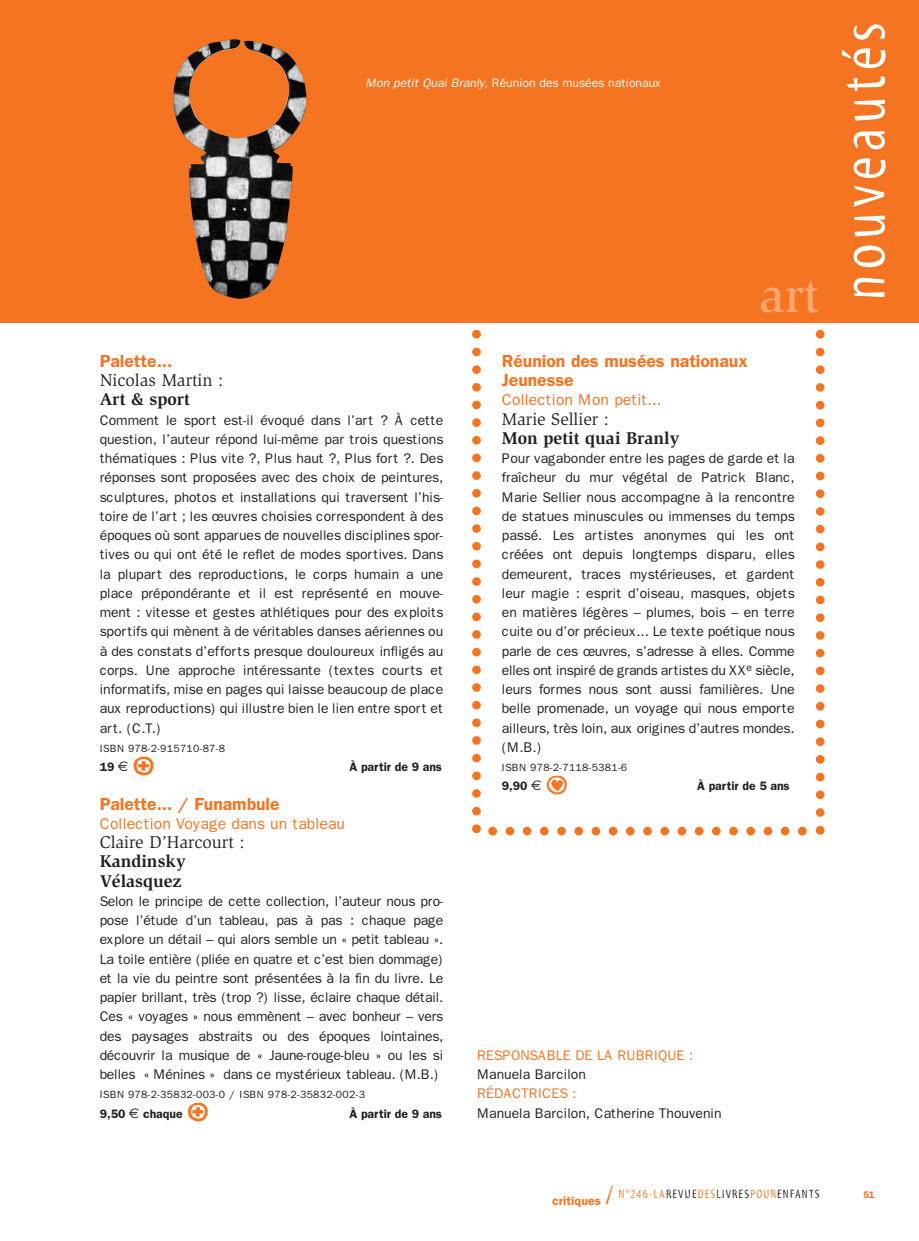
<style>
.page{position:relative;width:919px;height:1241px;background:#fff}
.page>*{position:absolute;margin:0;border:0;box-sizing:border-box;transform-origin:0 0}
.t1{font:63px "Myriad Tilt";letter-spacing:.08em;color:#fff}
.t2{font:500 49px "Slimbach";color:#f9a770}
.t3{font:35px "Ale Signs White LL";color:#f47421}
.t4{font:600 17.5px/19.2px "Franklin Gothic";color:#f47421}
.t5{font:700 17.5px/19.2px "Slimbach";color:#231f20}
.t6{font:17.5px "Slimbach";color:#231f20}
.t7{font:15.75px "Franklin Gothic";color:#f47421}
.t8{font:14px/19.2px "Franklin Gothic";letter-spacing:-.005em;color:#231f20;text-align:justify}
.t9{font:14px "Franklin Gothic";letter-spacing:-.005em;color:#f47421}
.t10{font:600 12.25px "Franklin Gothic";color:#231f20}
.t11{font:12.25px "Franklin Gothic";letter-spacing:-.005em;color:#fff}
.t12{font:12.25px "Myriad Tilt";letter-spacing:.1em;color:#231f20}
.t13{font:10.5px "Franklin Gothic";letter-spacing:.03em;color:#231f20}
.t14{font:600 9.62px "Franklin Gothic";color:#f47421}
.s1{font-style:italic}
.s2{font-family:"Euro Sans";font-weight:400;font-size:14px}
.s3{font-family:"Franklin Gothic";font-weight:600;color:#f47421}
.s4{font-size:26.25px;color:#f47421}
.s5{color:#f47421}
</style>
<div class="page">
<div style="left:2px;top:0;width:917px;height:323px;background:#f47421"></div>
<hr style="left:0;top:0;width:2px;height:323px;background:#f47421">
<svg style="left:472px;top:330px;width:9px;height:503px"></svg>
<svg style="left:815px;top:330px;width:9px;height:505px"></svg>
<svg style="left:488px;top:827px;width:318px;height:8px"></svg>
<img style="left:173px;top:39px;width:134px;height:260px">
<p class="t11" style="left:365px;top:78px;width:298px"><span class="s1">Mon petit Quai Branly,</span> Réunion des musées nationaux</p>
<h2 class="t2" style="left:760px;top:276px;width:60px">art</h2>
<p class="t4" style="left:100px;top:353px;width:74px">Palette...</p>
<p class="t6" style="left:100px;top:374px;width:125px">Nicolas Martin :</p>
<p class="t5" style="left:100px;top:391px;width:92px">Art &amp; sport</p>
<p class="t8" style="left:100px;top:411px;width:345px">Comment le sport est-il évoqué dans l’art ? À cette question, l’auteur répond lui-même par trois questions thématiques : Plus vite ?, Plus haut ?, Plus fort ?. Des réponses sont proposées avec des choix de peintures, sculptures, photos et installations qui traversent l’his&shy;toire de l’art ; les œuvres choisies correspondent à des époques où sont apparues de nouvelles disciplines spor&shy;tives ou qui ont été le reflet de modes sportives. Dans la plupart des reproductions, le corps humain a une place prépondérante et il est représenté en mouve&shy;ment : vitesse et gestes athlétiques pour des exploits sportifs qui mènent à de véritables danses aériennes ou à des constats d’efforts presque douloureux infligés au corps. Une approche intéressante (textes courts et informatifs, mise en pages qui laisse beaucoup de place aux reproductions) qui illustre bien le lien entre sport et art. (C.T.)</p>
<p class="t13" style="left:100px;top:745px;width:127px">ISBN 978-2-915710-87-8</p>
<p class="t10" style="left:100px;top:763px;width:30px">19 <span class="s2">€</span></p>
<h3 class="t3" style="left:132px;top:743px;width:24px">U</h3>
<p class="t10" style="left:349px;top:763px;width:94px">À partir de 9 ans</p>
<p class="t4" style="left:100px;top:796px;width:181px">Palette... / Funambule</p>
<p class="t7" style="left:100px;top:818px;width:247px">Collection Voyage dans un tableau</p>
<p class="t6" style="left:100px;top:836px;width:147px">Claire D’Harcourt :</p>
<p class="t5" style="left:100px;top:853px;width:88px">Kandinsky<br>Vélasquez</p>
<p class="t8" style="left:100px;top:893px;width:345px">Selon le principe de cette collection, l’auteur nous pro&shy;pose l’étude d’un tableau, pas à pas : chaque page explore un détail – qui alors semble un « petit tableau ».<br>La toile entière (pliée en quatre et c’est bien dommage) et la vie du peintre sont présentées à la fin du livre. Le papier brillant, très (trop ?) lisse, éclaire chaque détail.<br>Ces « voyages » nous emmènent – avec bonheur – vers des paysages abstraits ou des époques lointaines, découvrir la musique de « Jaune-rouge-bleu » ou les si belles « Ménines » dans ce mystérieux tableau. (M.B.)</p>
<p class="t13" style="left:100px;top:1091px;width:267px">ISBN 978-2-35832-003-0 / ISBN 978-2-35832-002-3</p>
<p class="t10" style="left:100px;top:1109px;width:85px">9,50 <span class="s2">€</span> chaque</p>
<h3 class="t3" style="left:186px;top:1090px;width:24px">U</h3>
<p class="t10" style="left:349px;top:1109px;width:94px">À partir de 9 ans</p>
<p class="t4" style="left:502px;top:353px;width:247px">Réunion des musées nationaux<br>Jeunesse</p>
<p class="t7" style="left:502px;top:395px;width:161px">Collection Mon petit...</p>
<p class="t6" style="left:502px;top:412px;width:109px">Marie Sellier :</p>
<p class="t5" style="left:502px;top:430px;width:179px">Mon petit quai Branly</p>
<p class="t8" style="left:502px;top:450px;width:294px">Pour vagabonder entre les pages de garde et la fraîcheur du mur végétal de Patrick Blanc, Marie Sellier nous accompagne à la rencontre de statues minuscules ou immenses du temps passé. Les artistes anonymes qui les ont créées ont depuis longtemps disparu, elles demeurent, traces mystérieuses, et gardent leur magie : esprit d’oiseau, masques, objets en matières légères – plumes, bois – en terre cuite ou d’or précieux... Le texte poétique nous parle de ces œuvres, s’adresse à elles. Comme elles ont inspiré de grands artistes du XX<sup>e</sup> siècle, leurs formes nous sont aussi familières. Une belle promenade, un voyage qui nous emporte ailleurs, très loin, aux origines d’autres mondes. (M.B.)</p>
<p class="t13" style="left:502px;top:764px;width:127px">ISBN 978-2-7118-5381-6</p>
<p class="t10" style="left:502px;top:782px;width:41px">9,90 <span class="s2">€</span></p>
<h3 class="t3" style="left:545px;top:763px;width:24px">B</h3>
<p class="t10" style="left:697px;top:782px;width:94px">À partir de 5 ans</p>
<p class="t9" style="left:477px;top:1050px;width:218px">RESPONSABLE DE LA RUBRIQUE :</p>
<p class="t8" style="left:477px;top:1066px;width:110px">Manuela Barcilon</p>
<p class="t9" style="left:477px;top:1089px;width:101px">RÉDACTRICES :</p>
<p class="t8" style="left:477px;top:1104px;width:246px">Manuela Barcilon, Catherine Thouvenin</p>
<h1 class="t1" style="left:840px;top:301px;width:280px;rotate:-90deg">nouveautés</h1>
<p class="t12" style="left:552px;top:1189px;width:269px"><span class="s3">critiques</span> <span class="s4">/</span> <span class="s5">N°246-LA</span>REVUE<span class="s5">DES</span>LIVRES<span class="s5">POUR</span>ENFANTS</p>
<p class="t14" style="left:863px;top:1191px;width:13px">51</p>
</div>
